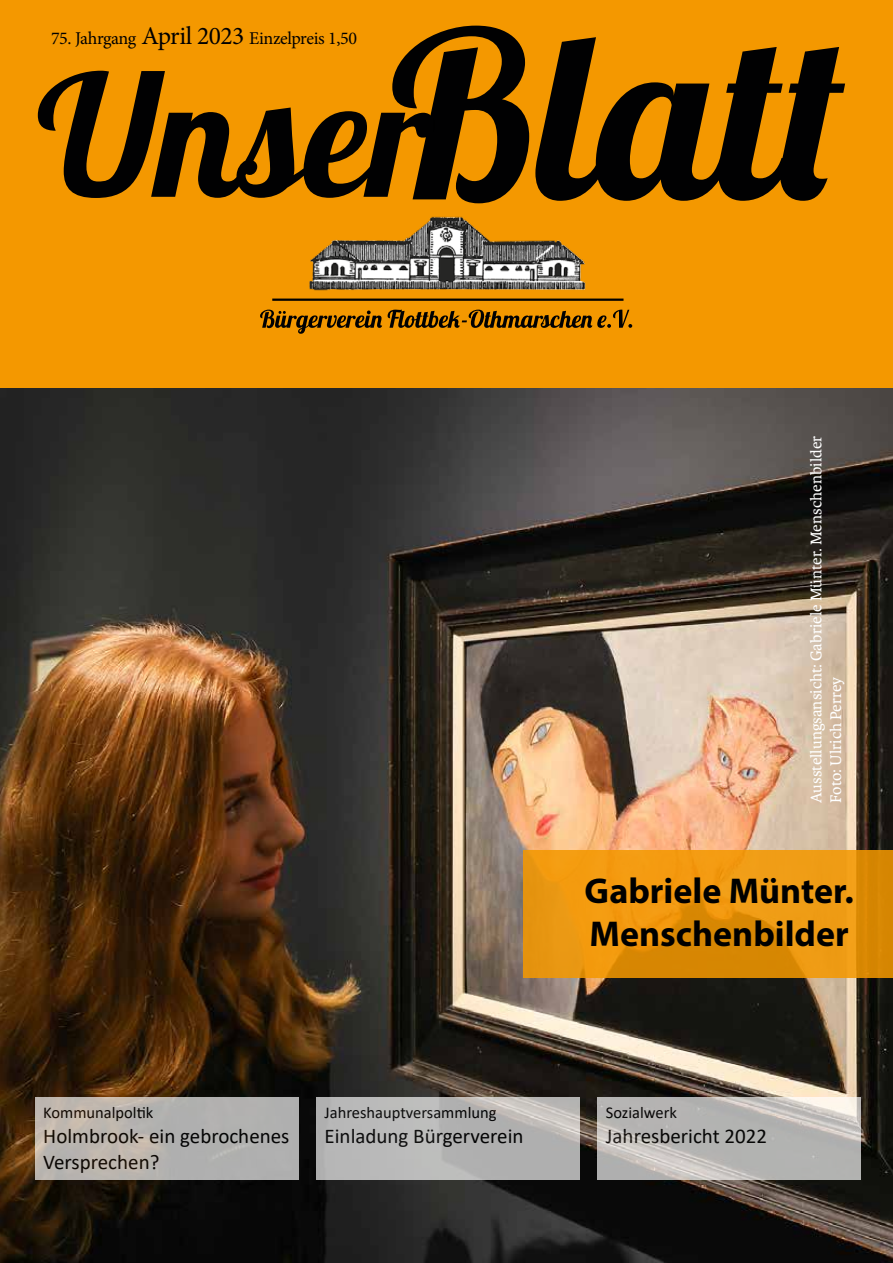
<style>
.page{position:relative;width:893px;height:1263px;background:#fff}
.page>*{position:absolute;margin:0;border:0;box-sizing:border-box;transform-origin:0 0}
.t1{font:700 36px/43.2px "Myriad Pro";color:#000}
.t2{font:21px/25.2px "Calibri";color:#020203}
.t3{font:18px "Minion Pro";letter-spacing:-.02em;color:#000}
.t4{font:16.5px/19.8px "Karmina";color:#fff}
.t5{font:16.5px "Calibri";color:#020203}
.s1{font-size:25.5px}
</style>
<div class="page">
<img style="left:0;top:388px;width:893px;height:875px">
<div style="left:35px;top:1097px;width:263px;height:83px;background:linear-gradient(to right,#c0b8af,#acaeaf)"></div>
<div style="left:0;top:0;width:893px;height:388px;background:#f49800"></div>
<img style="left:395px;top:26px;width:450px;height:177px">
<img style="left:38px;top:71px;width:397px;height:127px">
<img style="left:309px;top:216px;width:277px;height:75px">
<img style="left:260px;top:310px;width:369px;height:18px">
<hr style="left:272px;top:299px;width:351px;height:2px;background:#000">
<svg style="left:523px;top:850px;width:370px;height:128px;background:#e8940d"></svg>
<svg style="left:316px;top:1097px;width:264px;height:83px;background:#b7b6b6"></svg>
<svg style="left:597px;top:1097px;width:264px;height:83px;background:#bcbab8"></svg>
<p class="t3" style="left:51px;top:26px;width:307px">75. Jahrgang <span class="s1">April 2023</span> Einzelpreis 1,50</p>
<p class="t4" style="left:806px;top:802px;width:368px;rotate:-90deg">Ausstellungsansicht: Gabriele Münter. Menschenbilder<br>Foto: Ulrich Perrey</p>
<h1 class="t1" style="left:585px;top:868px;width:271px">Gabriele Münter.<br>Menschenbilder</h1>
<p class="t5" style="left:43px;top:1101px;width:112px">Kommunalpoltik</p>
<p class="t2" style="left:43px;top:1123px;width:248px">Holmbrook- ein gebrochenes<br>Versprechen?</p>
<p class="t5" style="left:325px;top:1101px;width:173px">Jahreshauptversammlung</p>
<p class="t2" style="left:325px;top:1123px;width:200px">Einladung Bürgerverein</p>
<p class="t5" style="left:606px;top:1101px;width:73px">Sozialwerk</p>
<p class="t2" style="left:606px;top:1123px;width:163px">Jahresbericht 2022</p>
</div>
